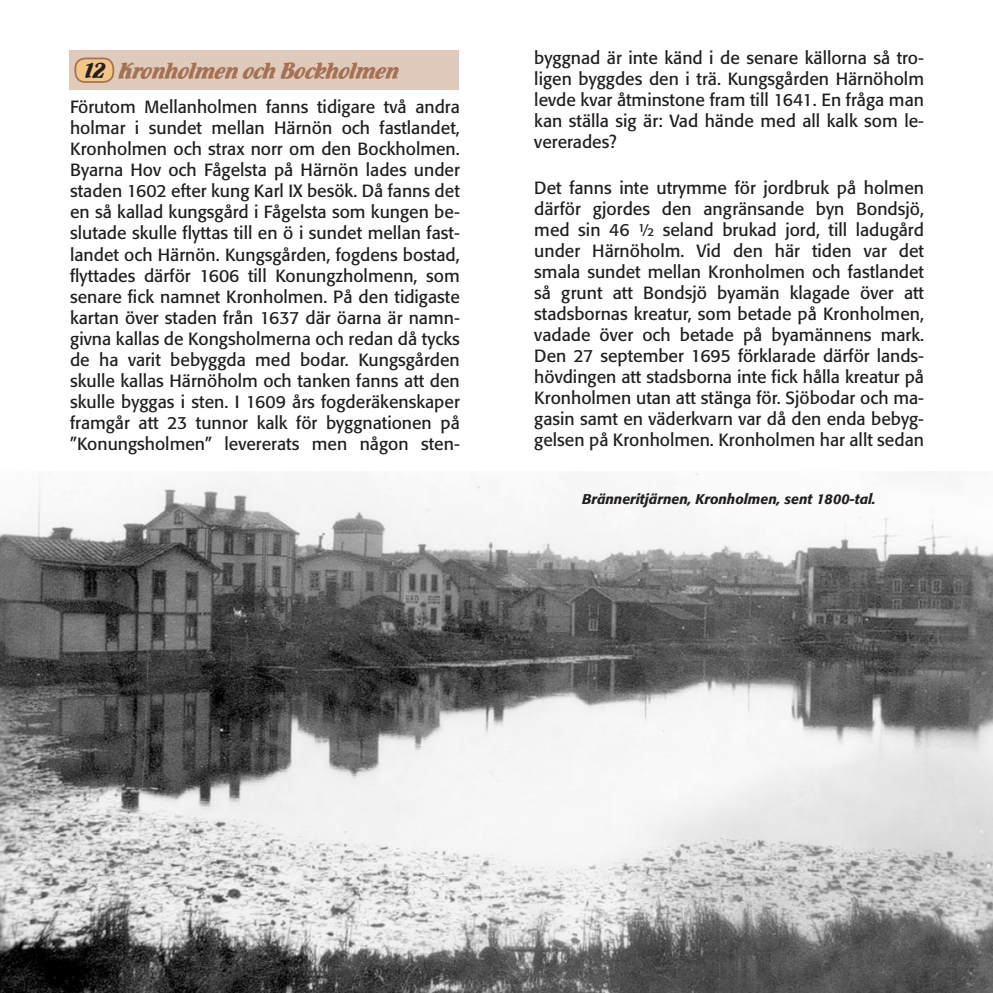
<style>
.page{position:relative;width:993px;height:993px;background:#fff}
.page>*{position:absolute;margin:0;border:0;box-sizing:border-box;transform-origin:0 0}
.Rubrik{font:24.5px "Flamenco D";color:#a47153}
.Rubrik-2{font:22.75px "Flamenco D";color:#231f20}
.Brödtext{font:17.5px/21px "Formata";color:#231f20;text-align:justify}
.Brödtext-2{font:italic 500 14px "Formata";color:#231f20}
</style>
<div class="page">
<img style="left:0;top:471px;width:992px;height:521px">
<div style="left:69px;top:50px;width:390px;height:39px;background:#e0cabc"></div>
<svg style="left:74px;top:57px;width:41px;height:25px"></svg>
<p class="Rubrik-2" style="left:82px;top:57px;width:25px">12</p>
<p class="Rubrik" style="left:119px;top:56px;width:282px">Kronholmen och Bockholmen</p>
<p class="Brödtext" style="left:70px;top:97px;width:391px">Förutom Mellanholmen fanns tidigare två andra holmar i sundet mellan Härnön och fastlandet, Kronholmen och strax norr om den Bockholmen.<br>Byarna Hov och Fågelsta på Härnön lades under staden 1602 efter kung Karl IX besök. Då fanns det en så kallad kungsgård i Fågelsta som kungen be&shy;slutade skulle flyttas till en ö i sundet mellan fast&shy;landet och Härnön. Kungsgården, fogdens bostad, flyttades därför 1606 till Konungzholmenn, som senare fick namnet Kronholmen. På den tidigaste kartan över staden från 1637 där öarna är namn&shy;givna kallas de Kongsholmerna och redan då tycks de ha varit bebyggda med bodar. Kungsgården skulle kallas Härnöholm och tanken fanns att den skulle byggas i sten. I 1609 års fogderäkenskaper framgår att 23 tunnor kalk för byggnationen på ”Konungsholmen” levererats men någon sten-</p>
<p class="Brödtext" style="left:534px;top:47px;width:391px">byggnad är inte känd i de senare källorna så tro&shy;ligen byggdes den i trä. Kungsgården Härnöholm levde kvar åtminstone fram till 1641. En fråga man kan ställa sig är: Vad hände med all kalk som le&shy;vererades?</p>
<p class="Brödtext" style="left:534px;top:177px;width:391px">Det fanns inte utrymme för jordbruk på holmen därför gjordes den angränsande byn Bondsjö, med sin 46 1⁄2 seland brukad jord, till ladugård under Härnöholm. Vid den här tiden var det smala sundet mellan Kronholmen och fastlandet så grunt att Bondsjö byamän klagade över att stadsbornas kreatur, som betade på Kronholmen, vadade över och betade på byamännens mark.<br>Den 27 september 1695 förklarade därför lands&shy;hövdingen att stadsborna inte fick hålla kreatur på Kronholmen utan att stänga för. Sjöbodar och ma&shy;gasin samt en väderkvarn var då den enda bebyg&shy;gelsen på Kronholmen. Kronholmen har allt sedan</p>
<p class="Brödtext-2" style="left:582px;top:490px;width:295px">Bränneritjärnen, Kronholmen, sent 1800-tal.</p>
</div>
